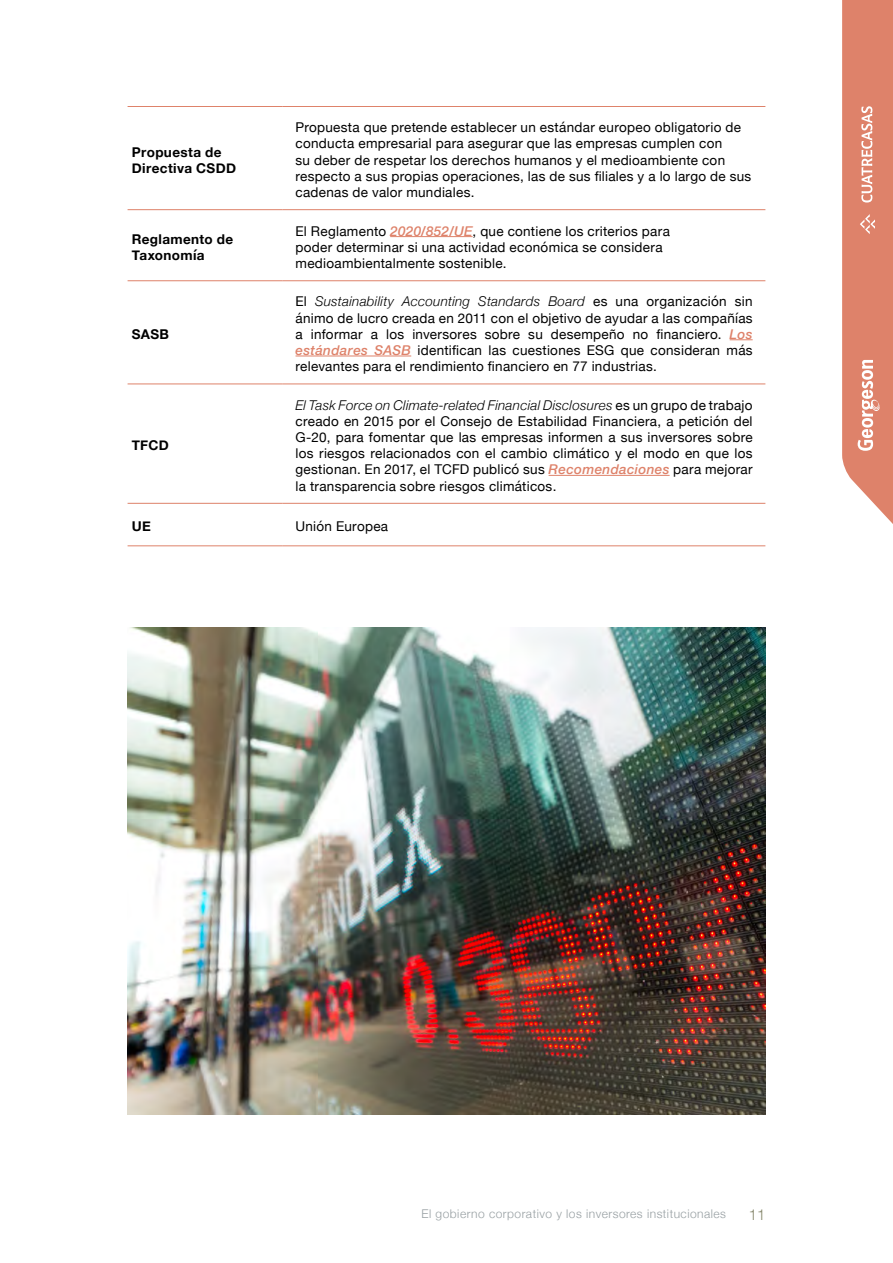
<style>
.page{position:relative;width:893px;height:1263px;background:#fff}
.page>*{position:absolute;margin:0;border:0;box-sizing:border-box;transform-origin:0 0}
.t1{font:300 15px "Helvetica Neue";color:#86876c}
.t2{font:13.5px/16.2px "Helvetica Neue";letter-spacing:.02em;color:#000}
.t3{font:700 13.5px/16.2px "Helvetica Neue";letter-spacing:.025em;color:#000}
.t4{font:300 12px "Helvetica Neue";letter-spacing:.04em;color:#979fa2}
.s1{font-weight:500;font-style:italic;color:#de826a}
.s2{font-weight:300;font-style:italic}
</style>
<div class="page">
<hr style="left:128px;top:106px;width:155px;height:1px;background:#de826a">
<hr style="left:283px;top:106px;width:482px;height:1px;background:#de826a">
<hr style="left:128px;top:209px;width:155px;height:1px;background:#de826a">
<hr style="left:283px;top:209px;width:482px;height:1px;background:#de826a">
<hr style="left:128px;top:280px;width:155px;height:1px;background:#de826a">
<hr style="left:283px;top:280px;width:482px;height:1px;background:#de826a">
<hr style="left:128px;top:384px;width:155px;height:1px;background:#de826a">
<hr style="left:283px;top:384px;width:482px;height:1px;background:#de826a">
<hr style="left:128px;top:503px;width:155px;height:1px;background:#de826a">
<hr style="left:283px;top:503px;width:482px;height:1px;background:#de826a">
<hr style="left:128px;top:546px;width:155px;height:1px;background:#de826a">
<hr style="left:283px;top:546px;width:482px;height:1px;background:#de826a">
<hr style="left:390px;top:236px;width:83px;height:1px;background:#de826a">
<svg style="left:730px;top:339px;width:23px;height:1px"></svg>
<hr style="left:296px;top:355px;width:115px;height:1px;background:#de826a">
<hr style="left:549px;top:475px;width:121px;height:1px;background:#de826a">
<img style="left:128px;top:627px;width:637px;height:487px">
<svg style="left:842px;top:0;width:51px;height:524px;background:#e18e79"></svg>
<p class="t3" style="left:132px;top:144px;width:106px">Propuesta de<br>Directiva CSDD</p>
<p class="t2" style="left:296px;top:120px;width:457px">Propuesta que pretende establecer un estándar europeo obligatorio de conducta empresarial para asegurar que las empresas cumplen con<br>su deber de respetar los derechos humanos y el medioambiente con respecto a sus propias operaciones, las de sus filiales y a lo largo de sus cadenas de valor mundiales.</p>
<p class="t3" style="left:132px;top:231px;width:103px">Reglamento de<br>Taxonomía</p>
<p class="t2" style="left:296px;top:223px;width:376px">El Reglamento <span class="s1">2020/852/UE</span>, que contiene los criterios para poder determinar si una actividad económica se considera medioambientalmente sostenible.</p>
<p class="t3" style="left:132px;top:326px;width:39px">SASB</p>
<p class="t3" style="left:132px;top:438px;width:38px">TFCD</p>
<p class="t2" style="left:295px;top:294px;width:459px;text-align:justify">El <span class="s2">Sustainability Accounting Standards Board</span> es una organización sin ánimo de lucro creada en 2011 con el objetivo de ayudar a las compañías a informar a los inversores sobre su desempeño no financiero. <span class="s1">Los estándares SASB</span> identifican las cuestiones ESG que consideran más relevantes para el rendimiento financiero en 77 industrias.</p>
<p class="t2" style="left:296px;top:397px;width:459px;text-align:justify"><span class="s2">El Task Force on Climate-related Financial Disclosures</span> es un grupo de trabajo creado en 2015 por el Consejo de Estabilidad Financiera, a petición del G-20, para fomentar que las empresas informen a sus inversores sobre los riesgos relacionados con el cambio climático y el modo en que los gestionan. En 2017, el TCFD publicó sus <span class="s1">Recomendaciones</span> para mejorar la transparencia sobre riesgos climáticos.</p>
<p class="t3" style="left:132px;top:519px;width:21px">UE</p>
<p class="t2" style="left:296px;top:519px;width:94px">Unión Europea</p>
<p class="t4" style="left:421px;top:1204px;width:306px">El gobierno corporativo y los inversores institucionales</p>
<p class="t1" style="left:749px;top:1202px;width:18px">11</p>
</div>
